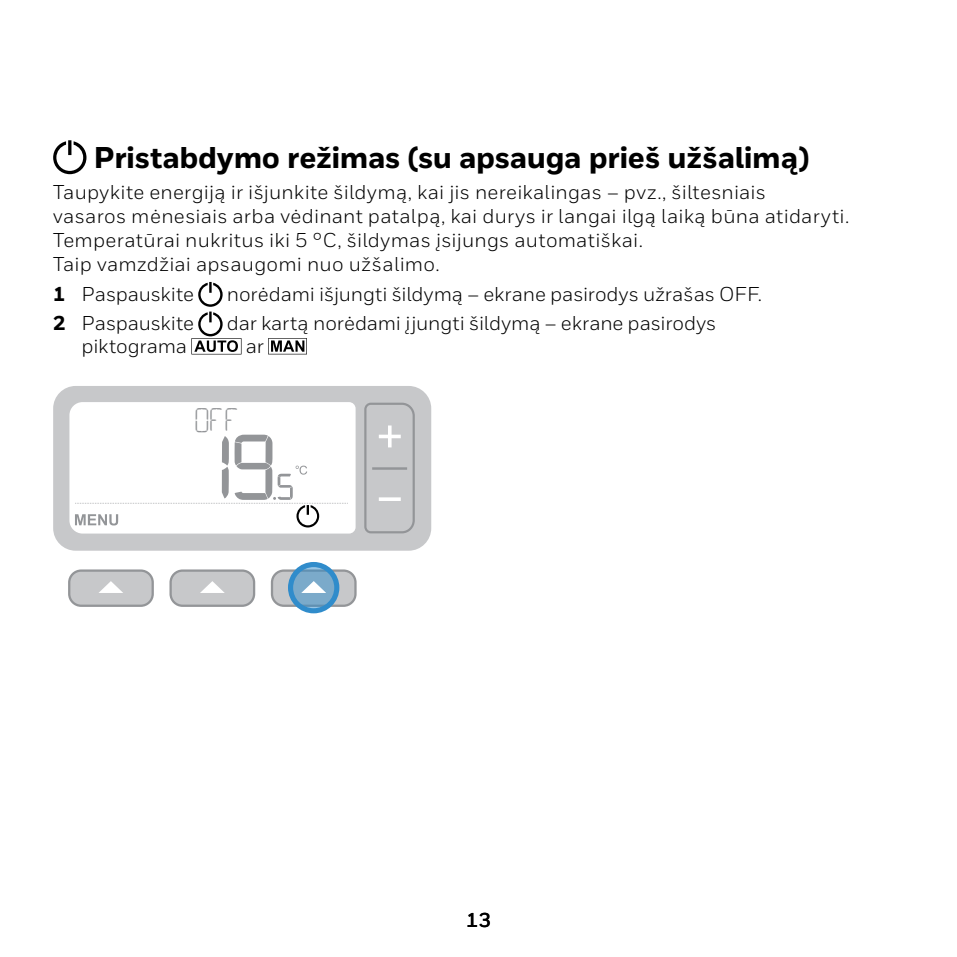
<style>
.page{position:relative;width:957px;height:957px;background:#fff}
.page>*{position:absolute;margin:0;border:0;box-sizing:border-box;transform-origin:0 0}
.t1{font:800 30px "Honeywell Sans";letter-spacing:-.01em;color:#000}
.t2{font:29px "Honeywell Lo T";color:#939598}
.t3{font:20px/24px "Honeywell Sans";letter-spacing:.005em;color:#000}
.t4{font:700 20px "Honeywell Sans";color:#000}
.s1{font-weight:800}
</style>
<div class="page">
<svg style="left:53px;top:386px;width:378px;height:165px;fill:#c7c8ca"></svg>
<svg style="left:364px;top:403px;width:51px;height:130px;background:#c2c3c5"></svg>
<svg style="left:75px;top:435px;width:273px;height:92px"></svg>
<div style="left:69px;top:570px;width:84px;height:36px;background:#c7c8ca;border-radius:12px"></div>
<div style="left:68px;top:569px;width:86px;height:38px;border:2px solid #939598;border-radius:12px"></div>
<div style="left:171px;top:570px;width:83px;height:36px;background:#c7c8ca;border-radius:12px"></div>
<div style="left:169px;top:569px;width:86px;height:38px;border:2px solid #939598;border-radius:12px"></div>
<div style="left:272px;top:570px;width:83px;height:36px;background:#c7c8ca;border-radius:12px"></div>
<div style="left:271px;top:569px;width:86px;height:38px;border:2px solid #939598;border-radius:12px"></div>
<svg style="left:200px;top:581px;width:25px;height:12px"></svg>
<svg style="left:99px;top:581px;width:24px;height:12px"></svg>
<svg style="left:290px;top:565px;width:47px;height:45px"></svg>
<div style="left:288px;top:562px;width:51px;height:51px;border:5px solid #308ccb;border-radius:50%"></div>
<svg style="left:301px;top:581px;width:25px;height:12px"></svg>
<svg style="left:53px;top:140px;width:33px;height:34px"></svg>
<svg style="left:191px;top:282px;width:50px;height:72px"></svg>
<svg style="left:268px;top:338px;width:39px;height:16px"></svg>
<h1 class="t1" style="left:94px;top:139px;width:717px">Pristabdymo režimas (su apsauga prieš užšalimą)</h1>
<p class="t3" style="left:53px;top:180px;width:798px">Taupykite energiją ir išjunkite šildymą, kai jis nereikalingas – pvz., šiltesniais<br>vasaros mėnesiais arba vėdinant patalpą, kai durys ir langai ilgą laiką būna atidaryti.<br>Temperatūrai nukritus iki 5 °C, šildymas įsijungs automatiškai.<br>Taip vamzdžiai apsaugomi nuo užšalimo.</p>
<p class="t3" style="left:53px;top:282px;width:142px"><span class="s1">1</span> Paspauskite</p>
<p class="t3" style="left:227px;top:282px;width:537px">norėdami išjungti šildymą – ekrane pasirodys užrašas OFF.</p>
<p class="t3" style="left:53px;top:311px;width:142px"><span class="s1">2</span> Paspauskite</p>
<p class="t3" style="left:227px;top:312px;width:491px">dar kartą norėdami įjungti šildymą – ekrane pasirodys</p>
<p class="t3" style="left:82px;top:334px;width:107px">piktograma</p>
<p class="t3" style="left:246px;top:334px;width:20px">ar</p>
<h2 class="t2" style="left:196px;top:407px;width:49px">off</h2>
<p class="t4" style="left:466px;top:907px;width:26px">13</p>
</div>
